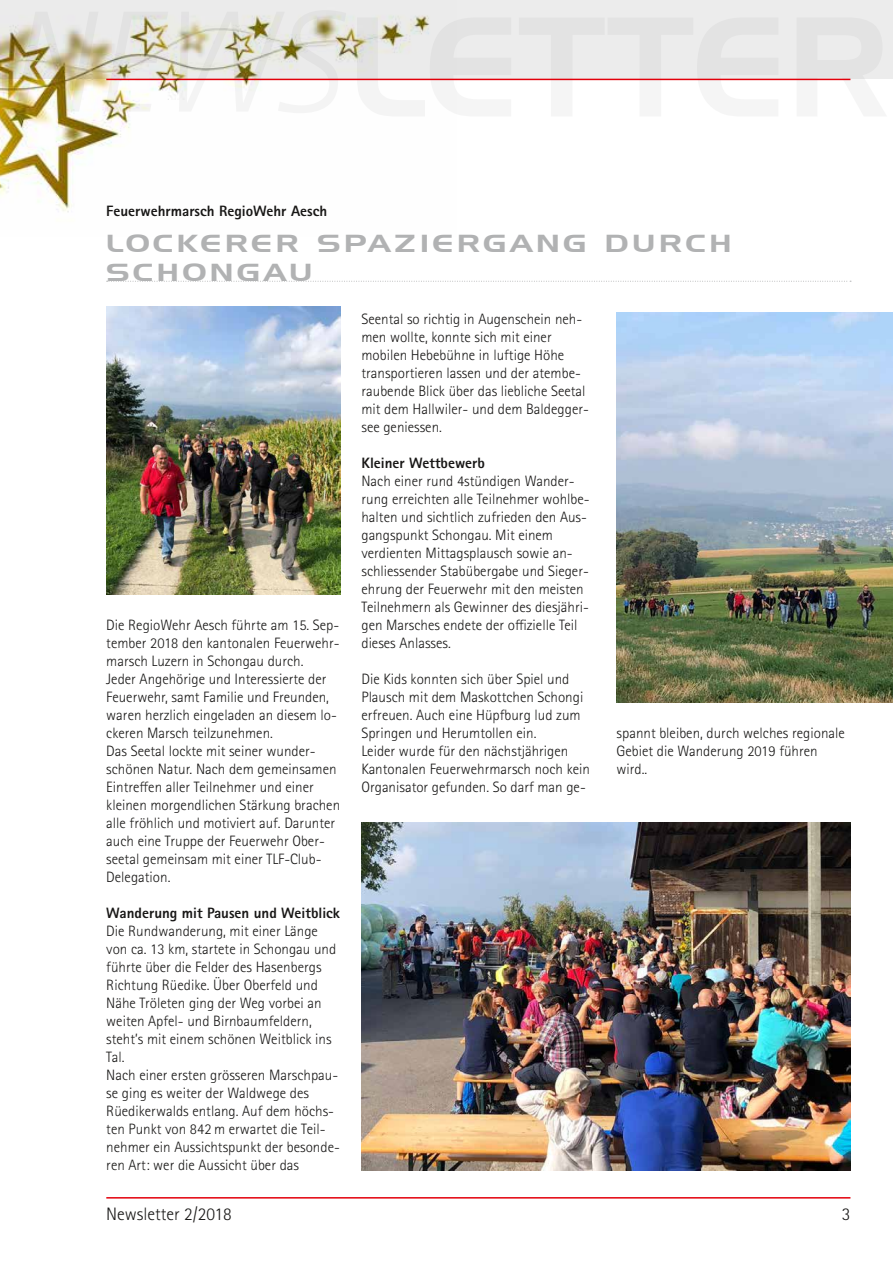
<style>
.page{position:relative;width:893px;height:1263px;background:#fff}
.page>*{position:absolute;margin:0;border:0;box-sizing:border-box;transform-origin:0 0}
.t1{font:24px/28.8px "Handel Gothic BT";letter-spacing:.1em;color:#b1b2b3;scale:1.3 1}
.t2{font:300 18px "Rotis Sans Serif Pro";color:#181716}
.t3{font:300 15px/18px "Rotis Sans Serif Pro";color:#181716}
.t4{font:800 15px "Rotis Sans Serif Pro";color:#181716}
</style>
<div class="page">
<div style="left:0;top:0;width:893px;height:79px;background:#ececec"></div>
<hr style="left:106px;top:1197px;width:744px;height:1px;background:#e3000b">
<hr style="left:106px;top:79px;width:744px;height:1px;background:#e3000b">
<img style="left:0;top:15px;width:457px;height:197px">
<svg style="left:107px;top:281px;width:744px;height:1px"></svg>
<img style="left:106px;top:306px;width:234px;height:288px">
<img style="left:361px;top:822px;width:489px;height:348px">
<img style="left:617px;top:312px;width:276px;height:390px">
<p class="t4" style="left:106px;top:201px;width:222px">Feuerwehrmarsch RegioWehr Aesch</p>
<h1 class="t1" style="left:106px;top:229px;width:483px">LOCKERER SPAZIERGANG DURCH<br>SCHONGAU</h1>
<p class="t3" style="left:106px;top:616px;width:235px">Die RegioWehr Aesch führte am 15. Sep&shy;tember 2018 den kantonalen Feuerwehr&shy;marsch Luzern in Schongau durch.<br>Jeder Angehörige und Interessierte der Feuerwehr, samt Familie und Freunden, waren herzlich eingeladen an diesem lo&shy;ckeren Marsch teilzunehmen.<br>Das Seetal lockte mit seiner wunder&shy;schönen Natur. Nach dem gemeinsamen Eintreffen aller Teilnehmer und einer kleinen morgendlichen Stärkung brachen alle fröhlich und motiviert auf. Darunter auch eine Truppe der Feuerwehr Ober&shy;seetal gemeinsam mit einer TLF-Club-Delegation.</p>
<p class="t4" style="left:106px;top:903px;width:235px">Wanderung mit Pausen und Weitblick</p>
<p class="t3" style="left:106px;top:922px;width:235px">Die Rundwanderung, mit einer Länge von ca. 13 km, startete in Schongau und führte über die Felder des Hasenbergs Richtung Rüedike. Über Oberfeld und Nähe Tröleten ging der Weg vorbei an weiten Apfel- und Birnbaumfeldern, steht’s mit einem schönen Weitblick ins Tal.<br>Nach einer ersten grösseren Marschpau&shy;se ging es weiter der Waldwege des Rüedikerwalds entlang. Auf dem höchs&shy;ten Punkt von 842 m erwartet die Teil&shy;nehmer ein Aussichtspunkt der besonde&shy;ren Art: wer die Aussicht über das</p>
<p class="t3" style="left:361px;top:310px;width:229px">Seental so richtig in Augenschein neh&shy;men wollte, konnte sich mit einer mobilen Hebebühne in luftige Höhe transportieren lassen und der atembe&shy;raubende Blick über das liebliche Seetal mit dem Hallwiler- und dem Baldegger&shy;see geniessen.</p>
<p class="t4" style="left:361px;top:453px;width:125px">Kleiner Wettbewerb</p>
<p class="t3" style="left:361px;top:472px;width:230px">Nach einer rund 4stündigen Wander&shy;rung erreichten alle Teilnehmer wohlbe&shy;halten und sichtlich zufrieden den Aus&shy;gangspunkt Schongau. Mit einem verdienten Mittagsplausch sowie an&shy;schliessender Stabübergabe und Sieger&shy;ehrung der Feuerwehr mit den meisten Teilnehmern als Gewinner des diesjähri&shy;gen Marsches endete der offizielle Teil dieses Anlasses.</p>
<p class="t3" style="left:361px;top:670px;width:230px">Die Kids konnten sich über Spiel und Plausch mit dem Maskottchen Schongi erfreuen. Auch eine Hüpfburg lud zum Springen und Herumtollen ein.<br>Leider wurde für den nächstjährigen Kantonalen Feuerwehrmarsch noch kein Organisator gefunden. So darf man ge-</p>
<p class="t3" style="left:617px;top:724px;width:230px">spannt bleiben, durch welches regionale<br>Gebiet die Wanderung 2019 führen wird..</p>
<p class="t2" style="left:106px;top:1204px;width:127px">Newsletter 2/2018</p>
<p class="t2" style="left:842px;top:1204px;width:10px">3</p>
</div>
